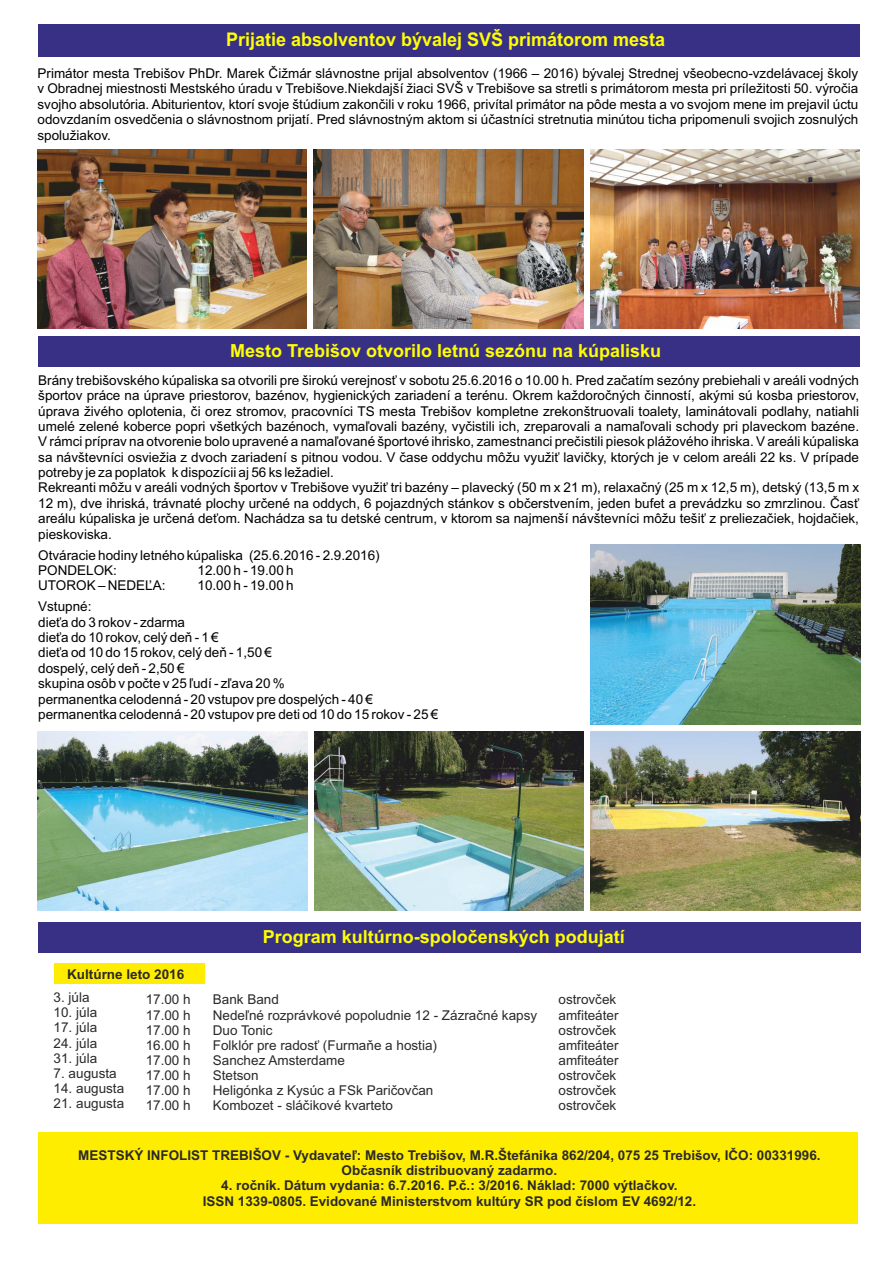
<style>
.page{position:relative;width:893px;height:1263px;background:#fff}
.page>*{position:absolute;margin:0;border:0;box-sizing:border-box;transform-origin:0 0}
.t1{font:700 18.9px "Arial";color:#ff0;scale:.96 1}
.t2{font:700 18px "Arial";color:#ff0}
.t3{font:13.5px/15.3px "Arial";color:#000}
.t4{font:13.5px/15.1px "Arial";color:#2b2929}
.t5{font:700 13.5px/15px "Arial";color:#2b2929;text-align:center}
</style>
<div class="page">
<div style="left:38px;top:1132px;width:820px;height:92px;background:#ffed00"></div>
<div style="left:55px;top:963px;width:150px;height:20px;background:#ffed00"></div>
<div style="left:38px;top:922px;width:822px;height:31px;background:#383085"></div>
<div style="left:38px;top:25px;width:821px;height:32px;background:#383085"></div>
<img style="left:590px;top:149px;width:269px;height:180px">
<img style="left:314px;top:149px;width:269px;height:180px">
<img style="left:38px;top:149px;width:269px;height:180px">
<div style="left:38px;top:336px;width:822px;height:31px;background:#383085"></div>
<img style="left:591px;top:545px;width:269px;height:179px">
<img style="left:315px;top:731px;width:269px;height:180px">
<img style="left:591px;top:731px;width:269px;height:180px">
<img style="left:38px;top:731px;width:269px;height:180px">
<h1 class="t1" style="left:226px;top:33px;width:459px">Prijatie absolventov bývalej SVŠ primátorom mesta</h1>
<p class="t3" style="left:38px;top:67px;width:822px;text-align:justify">Primátor mesta Trebišov PhDr. Marek Čižmár slávnostne prijal absolventov (1966 – 2016) bývalej Strednej všeobecno-vzdelávacej školy v Obradnej miestnosti Mestského úradu v Trebišove.Niekdajší žiaci SVŠ v Trebišove sa stretli s primátorom mesta pri príležitosti 50. výročia svojho absolutória. Abiturientov, ktorí svoje štúdium zakončili v roku 1966, privítal primátor na pôde mesta a vo svojom mene im prejavil úctu odovzdaním osvedčenia o slávnostnom prijatí. Pred slávnostným aktom si účastníci stretnutia minútou ticha pripomenuli svojich zosnulých spolužiakov.</p>
<h2 class="t2" style="left:230px;top:344px;width:433px">Mesto Trebišov otvorilo letnú sezónu na kúpalisku</h2>
<p class="t3" style="left:38px;top:374px;width:822px">Brány trebišovského kúpaliska sa otvorili pre širokú verejnosť v sobotu 25.6.2016 o 10.00 h. Pred začatím sezóny prebiehali v areáli vodných športov práce na úprave priestorov, bazénov, hygienických zariadení a terénu. Okrem každoročných činností, akými sú kosba priestorov, úprava živého oplotenia, či orez stromov, pracovníci TS mesta Trebišov kompletne zrekonštruovali toalety, laminátovali podlahy, natiahli umelé zelené koberce popri všetkých bazénoch, vymaľovali bazény, vyčistili ich, zreparovali a namaľovali schody pri plaveckom bazéne.<br>V rámci príprav na otvorenie bolo upravené a namaľované športové ihrisko, zamestnanci prečistili piesok plážového ihriska. V areáli kúpaliska sa návštevníci osviežia z dvoch zariadení s pitnou vodou. V čase oddychu môžu využiť lavičky, ktorých je v celom areáli 22 ks. V prípade potreby je za poplatok k dispozícii aj 56 ks ležadiel.<br>Rekreanti môžu v areáli vodných športov v Trebišove využiť tri bazény – plavecký (50 m x 21 m), relaxačný (25 m x 12,5 m), detský (13,5 m x 12 m), dve ihriská, trávnaté plochy určené na oddych, 6 pojazdných stánkov s občerstvením, jeden bufet a prevádzku so zmrzlinou. Časť areálu kúpaliska je určená deťom. Nachádza sa tu detské centrum, v ktorom sa najmenší návštevníci môžu tešiť z preliezačiek, hojdačiek, pieskoviska.</p>
<p class="t3" style="left:38px;top:548px;width:343px">Otváracie hodiny letného kúpaliska (25.6.2016 - 2.9.2016)<br>PONDELOK:</p>
<p class="t3" style="left:198px;top:564px;width:98px">12.00 h - 19.00 h</p>
<p class="t3" style="left:38px;top:579px;width:129px">UTOROK – NEDEĽA:</p>
<p class="t3" style="left:198px;top:579px;width:98px">10.00 h - 19.00 h</p>
<p class="t3" style="left:38px;top:600px;width:402px">Vstupné:<br>dieťa do 3 rokov - zdarma<br>dieťa do 10 rokov, celý deň - 1 €<br>dieťa od 10 do 15 rokov, celý deň - 1,50 €<br>dospelý, celý deň - 2,50 €<br>skupina osôb v počte v 25 ľudí - zľava 20 %<br>permanentka celodenná - 20 vstupov pre dospelých - 40 € permanentka celodenná - 20 vstupov pre deti od 10 do 15 rokov - 25 €</p>
<p class="t5" style="left:67px;top:968px;width:119px">Kultúrne leto 2016</p>
<p class="t4" style="left:54px;top:991px;width:38px">3. júla</p>
<p class="t4" style="left:54px;top:1006px;width:45px">10. júla</p>
<p class="t4" style="left:54px;top:1021px;width:45px">17. júla</p>
<p class="t4" style="left:54px;top:1036px;width:45px">24. júla</p>
<p class="t4" style="left:54px;top:1051px;width:45px">31. júla</p>
<p class="t4" style="left:54px;top:1066px;width:65px">7. augusta</p>
<p class="t4" style="left:54px;top:1082px;width:72px">14. augusta</p>
<p class="t4" style="left:54px;top:1097px;width:72px">21. augusta</p>
<p class="t4" style="left:146px;top:993px;width:47px;text-align:justify">17.00 h 17.00 h 17.00 h 16.00 h 17.00 h 17.00 h 17.00 h 17.00 h</p>
<h2 class="t2" style="left:263px;top:930px;width:364px">Program kultúrno-spoločenských podujatí</h2>
<p class="t4" style="left:213px;top:993px;width:326px">Bank Band<br>Nedeľné rozprávkové popoludnie 12 - Zázračné kapsy<br>Duo Tonic<br>Folklór pre radosť (Furmaňe a hostia)<br>Sanchez Amsterdame<br>Stetson<br>Heligónka z Kysúc a FSk Paričovčan<br>Kombozet - sláčikové kvarteto</p>
<p class="t4" style="left:558px;top:993px;width:62px">ostrovček amfiteáter ostrovček amfiteáter amfiteáter ostrovček ostrovček ostrovček</p>
<p class="t5" style="left:78px;top:1149px;width:744px">MESTSKÝ INFOLIST TREBIŠOV - Vydavateľ: Mesto Trebišov, M.R.Štefánika 862/204, 075 25 Trebišov, IČO: 00331996.<br>Občasník distribuovaný zadarmo.</p>
<p class="t5" style="left:203px;top:1179px;width:495px">4. ročník. Dátum vydania: 6.7.2016. P.č.: 3/2016. Náklad: 7000 výtlačkov.<br>ISSN 1339-0805. Evidované Ministerstvom kultúry SR pod číslom EV 4692/12.</p>
</div>
